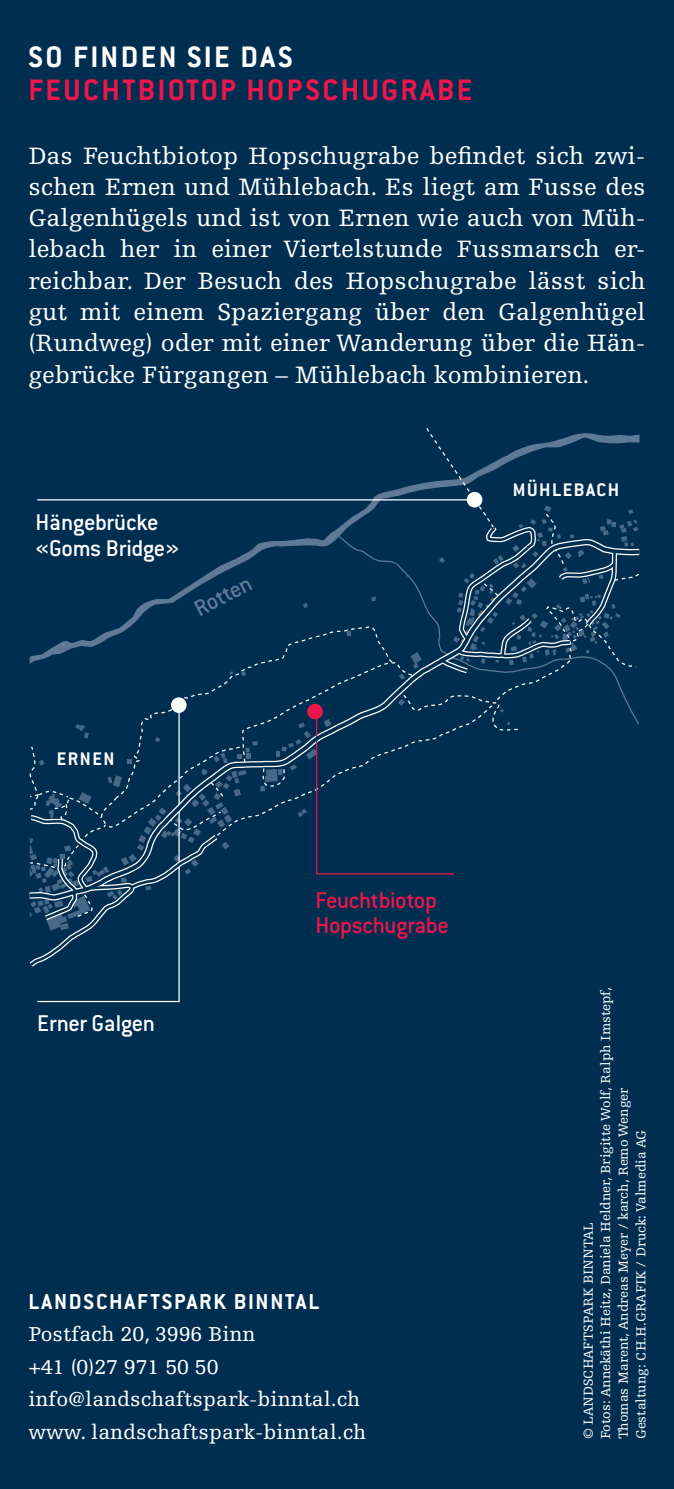
<style>
.page{position:relative;width:674px;height:1489px;background:#fff}
.page>*{position:absolute;margin:0;border:0;box-sizing:border-box;transform-origin:0 0}
.t1{font:700 32.5px "Conduit ITC";letter-spacing:.075em;color:#ed164c}
.t2{font:700 32.5px "Conduit ITC";letter-spacing:.075em;color:#fff}
.t3{font:25px/31.2px "Egyptienne F";color:#fff;text-align:justify}
.t4{font:500 25px/25px "Conduit ITC";letter-spacing:-.015em;color:#fff}
.t5{font:500 25px/25px "Conduit ITC";letter-spacing:-.015em;color:#ed164c}
.t6{font:500 25px "Conduit ITC";color:#5e7a97}
.t7{font:700 23.75px "Conduit ITC";letter-spacing:.075em;color:#fff}
.t8{font:21.25px/32.5px "Egyptienne F";color:#fff}
.t9{font:700 20px "Conduit ITC";letter-spacing:.075em;color:#fff}
.t10{font:13.75px/17.5px "Egyptienne F";color:#fff}
</style>
<div class="page">
<div style="left:0;top:0;width:673px;height:1488px;background:#002e50"></div>
<svg style="left:37px;top:971px;width:143px;height:31px"></svg>
<svg style="left:29px;top:428px;width:611px;height:543px"></svg>
<svg style="left:29px;top:538px;width:611px;height:363px"></svg>
<h1 class="t2" style="left:28px;top:38px;width:265px">SO FINDEN SIE DAS</h1>
<h1 class="t1" style="left:28px;top:71px;width:445px">FEUCHTBIOTOP HOPSCHUGRABE</h1>
<p class="t3" style="left:28px;top:140px;width:618px">Das Feuchtbiotop Hopschugrabe befindet sich zwi&shy;schen Ernen und Mühlebach. Es liegt am Fusse des Galgenhügels und ist von Ernen wie auch von Müh&shy;lebach her in einer Viertelstunde Fussmarsch er&shy;reichbar. Der Besuch des Hopschugrabe lässt sich gut mit einem Spaziergang über den Galgenhügel (Rundweg) oder mit einer Wanderung über die Hän&shy;gebrücke Fürgangen – Mühlebach kombinieren.</p>
<p class="t4" style="left:35px;top:510px;width:145px">Hängebrücke «Goms Bridge»</p>
<p class="t6" style="left:189px;top:597px;width:63px;rotate:-28deg">Rotten</p>
<p class="t9" style="left:57px;top:747px;width:59px">ERNEN</p>
<p class="t4" style="left:37px;top:1010px;width:119px">Erner Galgen</p>
<p class="t5" style="left:315px;top:887px;width:135px">Feuchtbiotop<br>Hopschugrabe</p>
<p class="t7" style="left:28px;top:1287px;width:292px">LANDSCHAFTSPARK BINNTAL</p>
<p class="t8" style="left:28px;top:1317px;width:339px">Postfach 20, 3996 Binn<br>+41 (0)27 971 50 50 info@landschaftspark-binntal.ch www. landschaftspark-binntal.ch</p>
<p class="t9" style="left:512px;top:477px;width:108px">MÜHLEBACH</p>
<p class="t10" style="left:579px;top:1439px;width:454px;rotate:-90deg">© LANDSCHAFTSPARK BINNTAL<br>Fotos: Annekäthi Heitz, Daniela Heldner, Brigitte Wolf, Ralph Imstepf, Thomas Marent, Andreas Meyer / karch, Remo Wenger<br>Gestaltung: CH.H.GRAFIK / Druck: Valmedia AG</p>
</div>
